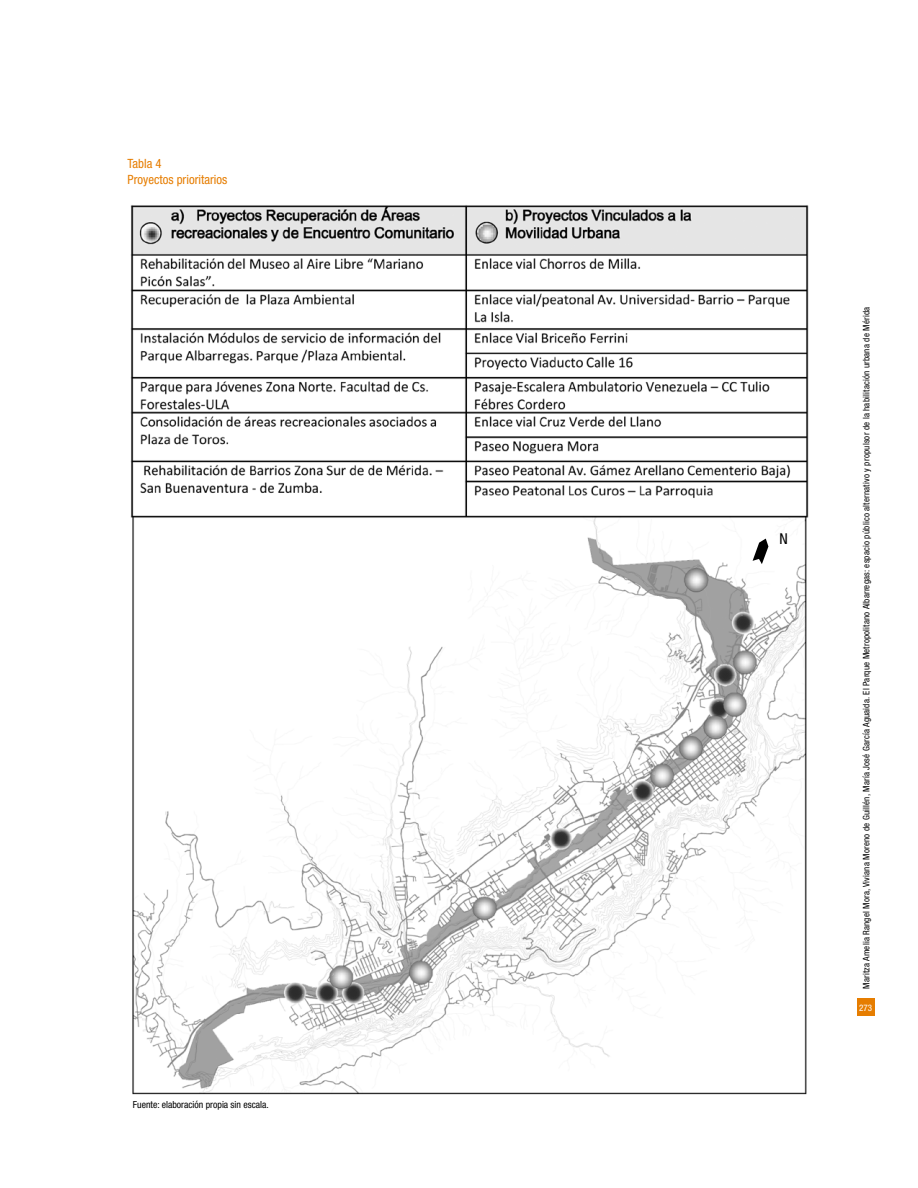
<style>
.page{position:relative;width:918px;height:1188px;background:#fff}
.page>*{position:absolute;margin:0;border:0;box-sizing:border-box;transform-origin:0 0}
.t1{font:condensed 15px "Helvetica Neue";color:#000}
.t2{font:condensed 12.75px/15.3px "Helvetica Neue";color:#e67d00}
.t3{font:condensed 9.75px "Helvetica Neue";color:#000}
.t4{font:condensed 9px "Helvetica Neue";letter-spacing:.02em;color:#000}
.t5{font:condensed 9px "Helvetica Neue";color:#fff}
</style>
<div class="page">
<div style="left:857px;top:999px;width:17px;height:17px;background:#e67d00"></div>
<img style="left:130px;top:205px;width:679px;height:890px">
<svg style="left:753px;top:539px;width:15px;height:25px"></svg>
<h2 class="t2" style="left:128px;top:156px;width:101px">Tabla 4<br>Proyectos prioritarios</h2>
<p class="t3" style="left:133px;top:1099px;width:138px">Fuente: elaboración propia sin escala.</p>
<h1 class="t1" style="left:780px;top:531px;width:10px">N</h1>
<p class="t4" style="left:861px;top:989px;width:683px;rotate:-90deg">Maritza Amelia Rangel Mora, Viviana Moreno de Guillén, María José García Aguaida. El Parque Metropolitano Albarregas: espacio público alternativo y propulsor de la habilitación urbana de Mérida</p>
<p class="t5" style="left:859px;top:1003px;width:14px">273</p>
</div>
